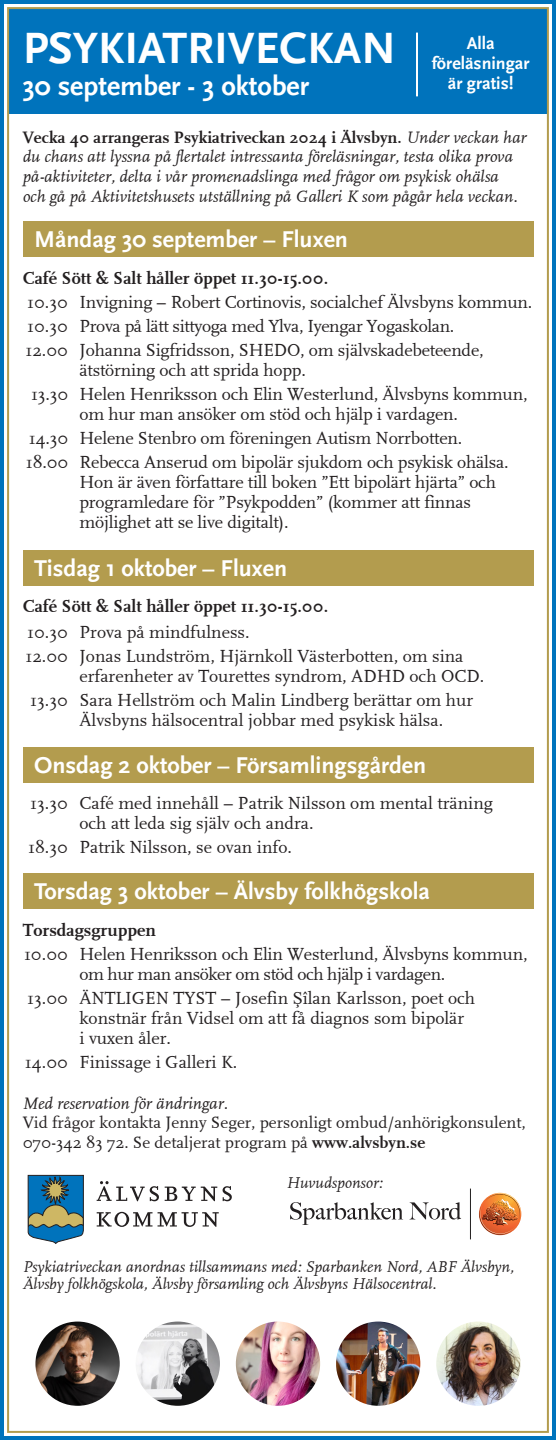
<style>
.page{position:relative;width:556px;height:1440px;background:#fff}
.page>*{position:absolute;margin:0;border:0;box-sizing:border-box;transform-origin:0 0}
.t1{font:700 46px "Scala Sans";color:#fff}
.t2{font:700 28px "Scala Sans";color:#fff}
.t3{font:700 24px "Scala Sans";color:#fff}
.t4{font:18px "FF Scala";letter-spacing:-.01em;color:#231f20}
.t5{font:700 18px "FF Scala";color:#231f20}
.t6{font:700 18px "Scala Sans";color:#fff}
.t7{font:italic 17px "FF Scala";color:#231f20}
.t8{font:17px "FF Scala";color:#231f20}
.t9{font:700 17px "FF Scala";color:#231f20}
.t10{font:italic 16px "FF Scala";color:#231f20}
.s1{font-weight:400;font-style:italic}
.s2{font-family:"Times New Roman"}
.s3{font-weight:700}
</style>
<div class="page">
<div style="left:8px;top:8px;width:539px;height:105px;background:#0073bc"></div>
<div style="left:0;top:0;width:556px;height:1440px;border:4px solid #0073bc"></div>
<div style="left:23px;top:221px;width:510px;height:36px;background:#b39c4e"></div>
<svg style="left:97px;top:1212px;width:122px;height:15px"></svg>
<svg style="left:97px;top:1181px;width:62px;height:20px"></svg>
<svg style="left:165px;top:1186px;width:67px;height:15px"></svg>
<svg style="left:27px;top:1175px;width:57px;height:69px"></svg>
<div style="left:23px;top:550px;width:510px;height:36px;background:#b39c4e"></div>
<div style="left:23px;top:747px;width:510px;height:36px;background:#b39c4e"></div>
<div style="left:23px;top:873px;width:510px;height:36px;background:#b39c4e"></div>
<hr style="left:470px;top:1189px;width:1px;height:50px;background:#231f20">
<svg style="left:290px;top:1202px;width:113px;height:23px"></svg>
<svg style="left:409px;top:1202px;width:52px;height:18px"></svg>
<svg style="left:479px;top:1192px;width:42px;height:44px"></svg>
<img style="left:136px;top:1322px;width:84px;height:84px;border-radius:42px">
<img style="left:436px;top:1322px;width:84px;height:84px;border-radius:42px">
<img style="left:336px;top:1322px;width:84px;height:84px;border-radius:42px">
<img style="left:236px;top:1322px;width:84px;height:84px;border-radius:42px">
<img style="left:35px;top:1322px;width:85px;height:84px;border-radius:42px">
<hr style="left:416px;top:33px;width:2px;height:63px;background:#fff">
<p class="t1" style="left:23px;top:23px;width:375px">PSYKIATRIVECKAN</p>
<p class="t2" style="left:23px;top:70px;width:288px">30 september - 3 oktober</p>
<p class="t6" style="left:466px;top:34px;width:29px">Alla</p>
<p class="t6" style="left:431px;top:54px;width:99px">föreläsningar</p>
<p class="t6" style="left:447px;top:74px;width:67px">är gratis!</p>
<p class="t9" style="left:23px;top:128px;width:505px">Vecka 40 arrangeras Psykiatriveckan 2024 i Älvsbyn. <span class="s1">Under veckan har</span></p>
<p class="t7" style="left:23px;top:148px;width:491px">du chans att lyssna på flertalet intressanta föreläsningar, testa olika prova</p>
<p class="t7" style="left:23px;top:168px;width:477px">på-aktiviteter, delta i vår promenadslinga med frågor om psykisk ohälsa</p>
<p class="t7" style="left:23px;top:187px;width:496px">och gå på Aktivitetshusets utställning på Galleri K som pågår hela veckan.</p>
<p class="t3" style="left:34px;top:226px;width:315px">Måndag 30 september – Fluxen</p>
<p class="t5" style="left:23px;top:268px;width:307px">Café Sött &amp; Salt håller öppet 11.30-15.00.</p>
<p class="t4" style="left:27px;top:292px;width:506px">10.30 Invigning – Robert Cortinovis, socialchef Älvsbyns kommun.</p>
<p class="t4" style="left:27px;top:316px;width:428px">10.30 Prova på lätt sittyoga med Ylva, Iyengar Yogaskolan.</p>
<p class="t4" style="left:25px;top:340px;width:459px">12.00 Johanna Sigfridsson, SHEDO, om självskadebeteende,</p>
<p class="t4" style="left:79px;top:360px;width:228px">ätstörning och att sprida hopp.</p>
<p class="t4" style="left:31px;top:384px;width:498px">13.30 Helen Henriksson och Elin Westerlund, Älvsbyns kommun,</p>
<p class="t4" style="left:79px;top:404px;width:380px">om hur man ansöker om stöd och hjälp i vardagen.</p>
<p class="t4" style="left:29px;top:428px;width:435px">14.30 Helene Stenbro om föreningen Autism Norrbotten.</p>
<p class="t4" style="left:26px;top:452px;width:484px">18.00 Rebecca Anserud om bipolär sjukdom och psykisk ohälsa.</p>
<p class="t4" style="left:79px;top:472px;width:418px">Hon är även författare till boken ”Ett bipolärt hjärta” och</p>
<p class="t4" style="left:79px;top:492px;width:393px">programledare för ”Psykpodden” (kommer att finnas</p>
<p class="t4" style="left:79px;top:512px;width:210px">möjlighet att se live digitalt).</p>
<p class="t3" style="left:34px;top:555px;width:255px">Tisdag 1 oktober – Fluxen</p>
<p class="t5" style="left:23px;top:596px;width:307px">Café Sött &amp; Salt håller öppet 11.30-15.00.</p>
<p class="t4" style="left:27px;top:622px;width:224px">10.30 Prova på mindfulness.</p>
<p class="t4" style="left:25px;top:646px;width:439px">12.00 Jonas Lundström, Hjärnkoll Västerbotten, om sina</p>
<p class="t4" style="left:79px;top:666px;width:406px">erfarenheter av Tourettes syndrom, ADHD och OCD.</p>
<p class="t4" style="left:30px;top:690px;width:444px">13.30 Sara Hellström och Malin Lindberg berättar om hur</p>
<p class="t4" style="left:79px;top:710px;width:365px">Älvsbyns hälsocentral jobbar med psykisk hälsa.</p>
<p class="t3" style="left:34px;top:752px;width:393px">Onsdag 2 oktober – Församlingsgården</p>
<p class="t4" style="left:30px;top:793px;width:464px">13.30 Café med innehåll – Patrik Nilsson om mental träning</p>
<p class="t4" style="left:79px;top:813px;width:236px">och att leda sig själv och andra.</p>
<p class="t4" style="left:28px;top:837px;width:265px">18.30 Patrik Nilsson, se ovan info.</p>
<p class="t3" style="left:34px;top:878px;width:397px">Torsdag 3 oktober – Älvsby folkhögskola</p>
<p class="t5" style="left:23px;top:920px;width:135px">Torsdagsgruppen</p>
<p class="t4" style="left:24px;top:944px;width:505px">10.00 Helen Henriksson och Elin Westerlund, Älvsbyns kommun,</p>
<p class="t4" style="left:79px;top:964px;width:367px">om hur man ansöker om stöd och hjälp i vardagen.</p>
<p class="t4" style="left:27px;top:988px;width:449px">13.00 ÄNTLIGEN TYST – Josefin <span class="s2">Ş</span>îlan Karlsson, poet och</p>
<p class="t4" style="left:79px;top:1008px;width:386px">konstnär från Vidsel om att få diagnos som bipolär</p>
<p class="t4" style="left:79px;top:1028px;width:93px">i vuxen åler.</p>
<p class="t4" style="left:25px;top:1052px;width:214px">14.00 Finissage i Galleri K.</p>
<p class="t7" style="left:23px;top:1094px;width:207px">Med reservation för ändringar.</p>
<p class="t8" style="left:23px;top:1113px;width:504px">Vid frågor kontakta Jenny Seger, personligt ombud/anhörigkonsulent,</p>
<p class="t8" style="left:23px;top:1133px;width:404px">070-342 83 72. Se detaljerat program på <span class="s3">www.alvsbyn.se</span></p>
<p class="t10" style="left:286px;top:1175px;width:98px">Huvudsponsor:</p>
<p class="t10" style="left:23px;top:1259px;width:492px">Psykiatriveckan anordnas tillsammans med: Sparbanken Nord, ABF Älvsbyn,</p>
<p class="t10" style="left:23px;top:1276px;width:415px">Älvsby folkhögskola, Älvsby församling och Älvsbyns Hälsocentral.</p>
</div>
